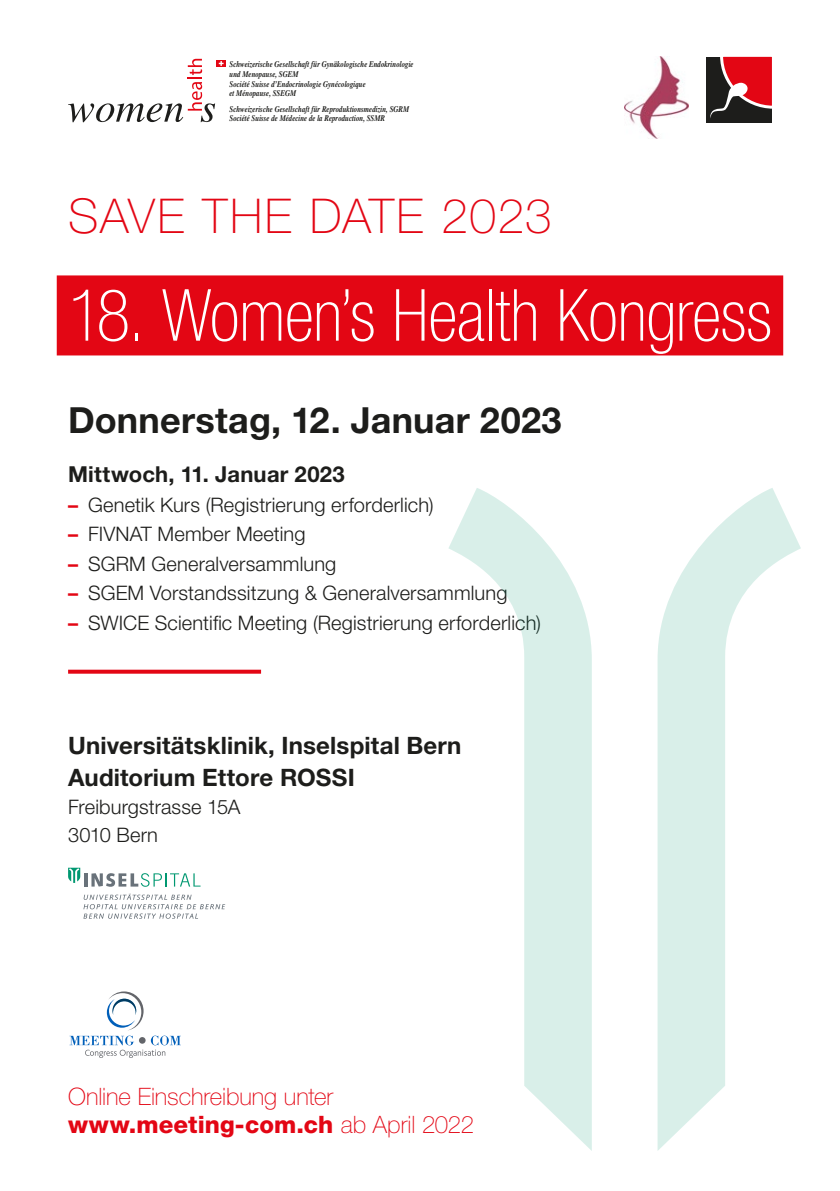
<style>
.page{position:relative;width:840px;height:1191px;background:#fff}
.page>*{position:absolute;margin:0;border:0;box-sizing:border-box;transform-origin:0 0}
.t1{font:100 condensed 72px "Helvetica Neue LT Std";letter-spacing:-.01em;color:#fff}
.t2{font:100 48px "Helvetica Neue LT Std";letter-spacing:.03em;color:#e30614}
.t3{font:700 36px "Helvetica Neue LT Std";letter-spacing:.005em;color:#1d1d1b}
.t4{font:700 24px/32px "Helvetica Neue LT Std";letter-spacing:.005em;color:#1d1d1b}
.t5{font:100 24px/28px "Helvetica Neue LT Std";letter-spacing:-.005em;color:#e30614}
.t6{font:700 22px "Helvetica Neue LT Std";letter-spacing:.015em;color:#1d1d1b}
.t7{font:300 20px/28px "Helvetica Neue LT Std";letter-spacing:.005em;color:#1d1d1b}
.t8{font:italic 700 8.6px/9.8px "Times LT Std";color:#1d1d1b;scale:.8 1}
.s1{font-weight:700;color:#e30614}
.s2{font-weight:800}
</style>
<div class="page">
<div style="left:57px;top:275px;width:725px;height:80px;background:#e30614"></div>
<svg style="left:68px;top:669px;width:193px;height:4px"></svg>
<svg style="left:223px;top:60px;width:2px;height:7px"></svg>
<svg style="left:68px;top:59px;width:155px;height:63px"></svg>
<div style="left:706px;top:57px;width:65px;height:65px;background:#1d1d1b"></div>
<svg style="left:710px;top:56px;width:62px;height:62px"></svg>
<img style="left:624px;top:57px;width:64px;height:81px">
<svg style="left:69px;top:991px;width:112px;height:67px"></svg>
<svg style="left:83px;top:893px;width:142px;height:25px"></svg>
<hr style="left:84px;top:873px;width:4px;height:13px;background:#69727a">
<svg style="left:68px;top:867px;width:12px;height:16px"></svg>
<svg style="left:91px;top:873px;width:109px;height:13px"></svg>
<svg style="left:449px;top:488px;width:142px;height:662px"></svg>
<svg style="left:657px;top:488px;width:143px;height:663px"></svg>
<p class="t8" style="left:229px;top:59px;width:231px">Schweizerische Gesellschaft für Gynäkologische Endokrinologie und Menopause, SGEM<br>Société Suisse d’Endocrinologie Gynécologique<br>et Ménopause, SSEGM</p>
<p class="t8" style="left:229px;top:104px;width:226px">Schweizerische Gesellschaft für Reproduktionsmedizin, SGRM<br>Société Suisse de Médecine de la Reproduction, SSMR</p>
<h2 class="t2" style="left:68px;top:188px;width:485px">SAVE THE DATE 2023</h2>
<h1 class="t1" style="left:68px;top:275px;width:704px">18. Women’s Health Kongress</h1>
<h3 class="t3" style="left:68px;top:398px;width:494px">Donnerstag, 12. Januar 2023</h3>
<h3 class="t6" style="left:68px;top:461px;width:278px">Mittwoch, 11. Januar 2023</h3>
<h3 class="t7" style="left:68px;top:490px;width:367px"><span class="s1">–</span> Genetik Kurs (Registrierung erforderlich)</h3>
<h3 class="t7" style="left:68px;top:520px;width:239px"><span class="s1">–</span> FIVNAT Member Meeting</h3>
<h3 class="t7" style="left:68px;top:549px;width:270px"><span class="s1">–</span> SGRM Generalversammlung</h3>
<h3 class="t7" style="left:68px;top:579px;width:440px"><span class="s1">–</span> SGEM Vorstandssitzung &amp; Generalversammlung</h3>
<h3 class="t7" style="left:68px;top:608px;width:474px"><span class="s1">–</span> SWICE Scientific Meeting (Registrierung erforderlich)</h3>
<h3 class="t4" style="left:68px;top:729px;width:394px">Universitätsklinik, Inselspital Bern<br>Auditorium Ettore ROSSI</h3>
<h3 class="t7" style="left:68px;top:793px;width:174px">Freiburgstrasse 15A<br>3010 Bern</h3>
<h3 class="t5" style="left:68px;top:1082px;width:407px">Online Einschreibung unter <span class="s2">www.meeting-com.ch</span> ab April 2022</h3>
</div>
